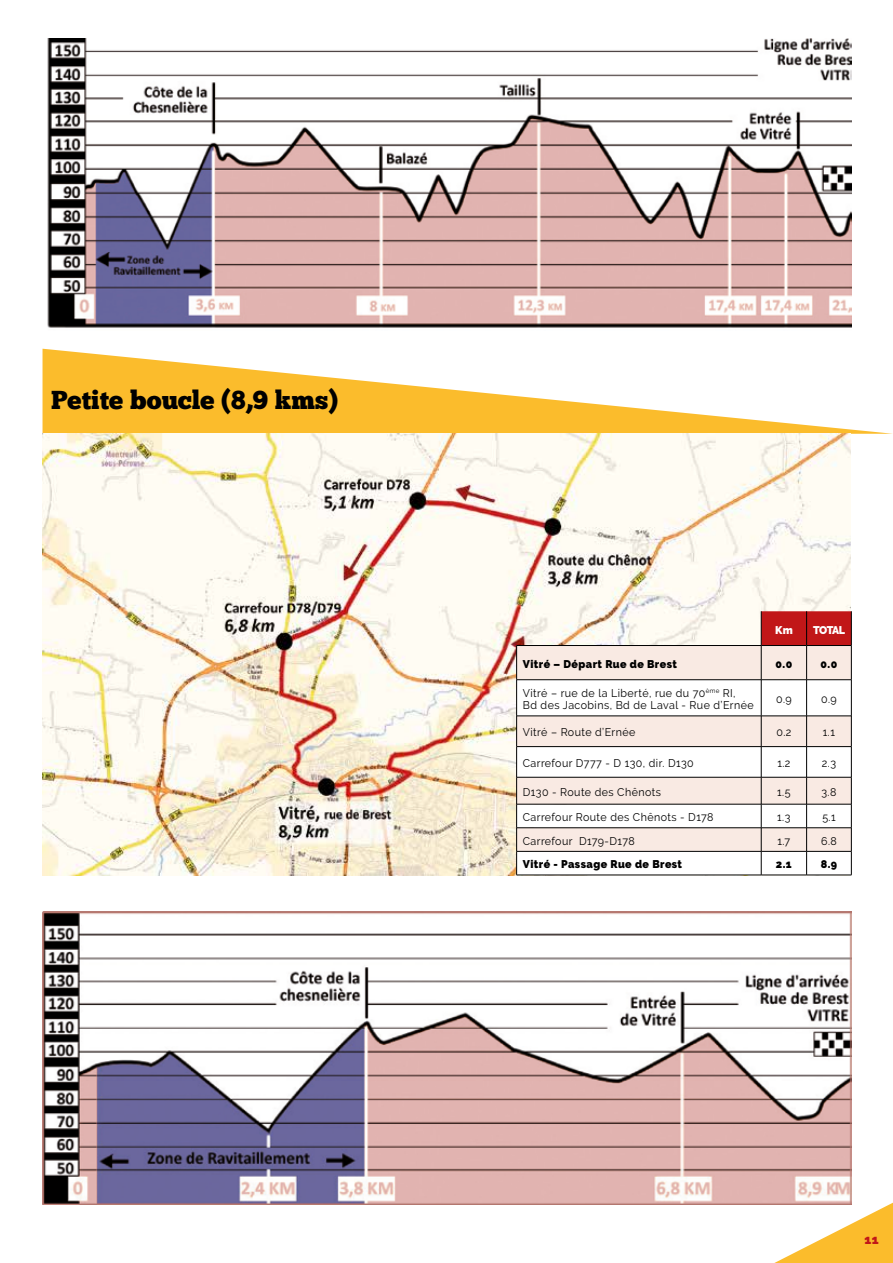
<style>
.page{position:relative;width:893px;height:1263px;background:#fff}
.page>*{position:absolute;margin:0;border:0;box-sizing:border-box;transform-origin:0 0}
.t1{font:25.95px "Chunk Five";color:#000}
.t2{font:900 12.6px "Raleway";color:#c11718}
.t3{font:11.1px/12.6px "Raleway";letter-spacing:.04em;color:#000;scale:.96 1}
.t4{font:900 11.1px "Raleway";letter-spacing:.04em;color:#000;scale:.96 1}
.t5{font:900 11.1px "Raleway";letter-spacing:-.06em;color:#fff;scale:.96 1}
</style>
<div class="page">
<svg style="left:43px;top:349px;width:849px;height:93px"></svg>
<img style="left:43px;top:434px;width:807px;height:441px">
<div style="left:762px;top:611px;width:89px;height:34px;background:#c11718"></div>
<div style="left:517px;top:646px;width:334px;height:33px;background:#f9eae3"></div>
<svg style="left:517px;top:680px;width:334px;height:195px"></svg>
<hr style="left:516px;top:680px;width:1px;height:36px;background:#000">
<hr style="left:761px;top:680px;width:1px;height:36px;background:#000">
<hr style="left:806px;top:680px;width:1px;height:36px;background:#000">
<hr style="left:851px;top:680px;width:1px;height:36px;background:#000">
<hr style="left:516px;top:747px;width:1px;height:30px;background:#000">
<hr style="left:761px;top:747px;width:1px;height:30px;background:#000">
<hr style="left:806px;top:747px;width:1px;height:30px;background:#000">
<hr style="left:851px;top:747px;width:1px;height:30px;background:#000">
<hr style="left:516px;top:875px;width:245px;height:1px;background:#000">
<hr style="left:761px;top:875px;width:46px;height:1px;background:#000">
<hr style="left:807px;top:875px;width:44px;height:1px;background:#000">
<hr style="left:516px;top:645px;width:245px;height:1px;background:#000">
<hr style="left:761px;top:645px;width:45px;height:1px;background:#000">
<hr style="left:807px;top:645px;width:44px;height:1px;background:#000">
<hr style="left:516px;top:646px;width:1px;height:34px;background:#000">
<hr style="left:761px;top:611px;width:1px;height:34px;background:#000">
<hr style="left:806px;top:611px;width:1px;height:34px;background:#000">
<hr style="left:851px;top:611px;width:1px;height:34px;background:#000">
<hr style="left:761px;top:645px;width:1px;height:35px;background:#000">
<hr style="left:806px;top:645px;width:1px;height:35px;background:#000">
<hr style="left:851px;top:645px;width:1px;height:35px;background:#000">
<hr style="left:517px;top:679px;width:244px;height:1px;background:#000">
<hr style="left:761px;top:679px;width:46px;height:1px;background:#000">
<hr style="left:807px;top:679px;width:44px;height:1px;background:#000">
<hr style="left:517px;top:716px;width:244px;height:1px;background:#000">
<hr style="left:761px;top:716px;width:46px;height:1px;background:#000">
<hr style="left:807px;top:716px;width:44px;height:1px;background:#000">
<hr style="left:516px;top:716px;width:1px;height:31px;background:#000">
<hr style="left:761px;top:716px;width:1px;height:30px;background:#000">
<hr style="left:806px;top:716px;width:1px;height:30px;background:#000">
<hr style="left:851px;top:716px;width:1px;height:31px;background:#000">
<hr style="left:517px;top:746px;width:244px;height:1px;background:#000">
<hr style="left:761px;top:746px;width:46px;height:1px;background:#000">
<hr style="left:807px;top:746px;width:44px;height:1px;background:#000">
<hr style="left:517px;top:777px;width:244px;height:1px;background:#000">
<hr style="left:761px;top:777px;width:46px;height:1px;background:#000">
<hr style="left:807px;top:777px;width:44px;height:1px;background:#000">
<hr style="left:517px;top:804px;width:244px;height:1px;background:#000">
<hr style="left:761px;top:804px;width:46px;height:1px;background:#000">
<hr style="left:807px;top:804px;width:44px;height:1px;background:#000">
<svg style="left:516px;top:777px;width:1px;height:98px"></svg>
<hr style="left:517px;top:827px;width:244px;height:1px;background:#000">
<hr style="left:761px;top:827px;width:46px;height:1px;background:#000">
<hr style="left:807px;top:827px;width:44px;height:1px;background:#000">
<svg style="left:761px;top:777px;width:1px;height:98px"></svg>
<svg style="left:806px;top:777px;width:1px;height:98px"></svg>
<svg style="left:851px;top:777px;width:1px;height:98px"></svg>
<hr style="left:517px;top:851px;width:244px;height:1px;background:#000">
<hr style="left:761px;top:851px;width:46px;height:1px;background:#000">
<hr style="left:807px;top:851px;width:44px;height:1px;background:#000">
<img style="left:47px;top:38px;width:804px;height:290px">
<img style="left:43px;top:911px;width:808px;height:294px">
<svg style="left:774px;top:1203px;width:119px;height:60px"></svg>
<h1 class="t1" style="left:51px;top:384px;width:289px">Petite boucle (8,9 kms)</h1>
<p class="t5" style="left:775px;top:623px;width:20px">Km</p>
<p class="t5" style="left:813px;top:623px;width:35px">TOTAL</p>
<p class="t4" style="left:523px;top:657px;width:162px">Vitré – Départ Rue de Brest</p>
<p class="t4" style="left:776px;top:657px;width:19px">0.0</p>
<p class="t4" style="left:821px;top:657px;width:19px">0.0</p>
<p class="t3" style="left:523px;top:686px;width:242px">Vitré – rue de la Liberté, rue du 70<sup>ème</sup> RI,<br>Bd des Jacobins, Bd de Laval - Rue d’Ernée</p>
<p class="t3" style="left:776px;top:693px;width:18px">0.9</p>
<p class="t3" style="left:821px;top:693px;width:18px">0.9</p>
<p class="t3" style="left:523px;top:726px;width:119px">Vitré – Route d’Ernée</p>
<p class="t3" style="left:776px;top:726px;width:17px">0.2</p>
<p class="t3" style="left:823px;top:726px;width:14px">1.1</p>
<p class="t3" style="left:523px;top:757px;width:180px">Carrefour D777 - D 130, dir. D130</p>
<p class="t3" style="left:777px;top:757px;width:15px">1.2</p>
<p class="t3" style="left:822px;top:757px;width:16px">2.3</p>
<p class="t3" style="left:523px;top:786px;width:145px">D130 - Route des Chênots</p>
<p class="t3" style="left:777px;top:786px;width:15px">1.5</p>
<p class="t3" style="left:821px;top:786px;width:17px">3.8</p>
<p class="t3" style="left:523px;top:811px;width:200px">Carrefour Route des Chênots - D178</p>
<p class="t3" style="left:777px;top:811px;width:15px">1.3</p>
<p class="t3" style="left:822px;top:811px;width:15px">5.1</p>
<p class="t3" style="left:523px;top:834px;width:118px">Carrefour D179-D178</p>
<p class="t3" style="left:777px;top:834px;width:15px">1.7</p>
<p class="t3" style="left:821px;top:834px;width:18px">6.8</p>
<p class="t4" style="left:523px;top:858px;width:167px">Vitré - Passage Rue de Brest</p>
<p class="t4" style="left:776px;top:858px;width:18px">2.1</p>
<p class="t4" style="left:821px;top:858px;width:19px">8.9</p>
<p class="t2" style="left:865px;top:1233px;width:16px">11</p>
</div>
